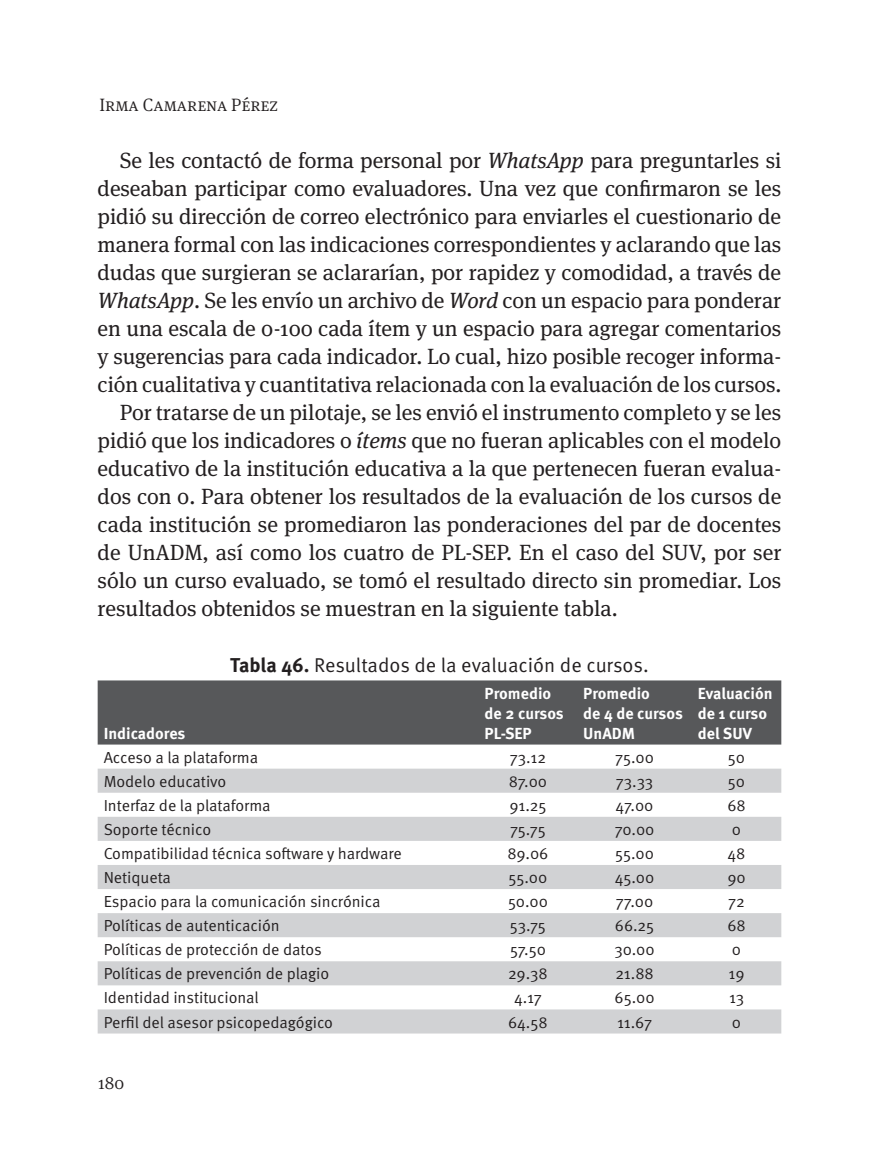
<style>
.page{position:relative;width:879px;height:1163px;background:#fff}
.page>*{position:absolute;margin:0;border:0;box-sizing:border-box;transform-origin:0 0}
.parrafo_sangría{font:22px/28px "Meta Serif Pro";letter-spacing:-.005em;color:#231f20;text-align:justify}
.pie_de_foto{font:20px "Meta Pro Norm";letter-spacing:-.005em;color:#231f20}
.t1{font:300 18px "Meta Serif Pro";color:#231f20}
.tablas-cuerpo{font:16px "Meta Pro Norm";letter-spacing:-.005em;color:#231f20}
.tabla-headers{font:700 16px "Meta Pro";color:#fff}
.s1{font-style:italic}
.s2{font-family:"Meta Pro";font-weight:700}
</style>
<div class="page">
<div style="left:98px;top:680px;width:683px;height:64px;background:#57585a"></div>
<svg style="left:98px;top:768px;width:683px;height:265px;fill:#d1d2d4"></svg>
<p class="t1" style="left:99px;top:91px;width:180px">Irma Camarena Pérez</p>
<p class="parrafo_sangría" style="left:98px;top:145px;width:685px;text-indent:22px">Se les contactó de forma personal por <span class="s1">WhatsApp</span> para preguntarles si deseaban participar como evaluadores. Una vez que confirmaron se les pidió su dirección de correo electrónico para enviarles el cuestionario de manera formal con las indicaciones correspondientes y aclarando que las dudas que surgieran se aclararían, por rapidez y comodidad, a través de <span class="s1">WhatsApp</span>. Se les envío un archivo de <span class="s1">Word</span> con un espacio para ponderar en una escala de 0-100 cada ítem y un espacio para agregar comentarios y sugerencias para cada indicador. Lo cual, hizo posible recoger informa&shy;ción cualitativa y cuantitativa relacionada con la evaluación de los cursos.</p>
<p class="parrafo_sangría" style="left:98px;top:397px;width:685px;text-indent:22px">Por tratarse de un pilotaje, se les envió el instrumento completo y se les pidió que los indicadores o <span class="s1">ítems</span> que no fueran aplicables con el modelo educativo de la institución educativa a la que pertenecen fueran evalua&shy;dos con 0. Para obtener los resultados de la evaluación de los cursos de cada institución se promediaron las ponderaciones del par de docentes de UnADM, así como los cuatro de PL-SEP. En el caso del SUV, por ser sólo un curso evaluado, se tomó el resultado directo sin promediar. Los resultados obtenidos se muestran en la siguiente tabla.</p>
<p class="pie_de_foto" style="left:230px;top:650px;width:420px"><span class="s2">Tabla 46.</span> Resultados de la evaluación de cursos.</p>
<p class="tabla-headers" style="left:104px;top:720px;width:83px">Indicadores</p>
<p class="tabla-headers" style="left:484px;top:680px;width:68px">Promedio</p>
<p class="tabla-headers" style="left:484px;top:700px;width:81px">de 2 cursos</p>
<p class="tabla-headers" style="left:484px;top:720px;width:49px">PL-SEP</p>
<p class="tabla-headers" style="left:583px;top:680px;width:68px">Promedio</p>
<p class="tabla-headers" style="left:583px;top:700px;width:101px">de 4 de cursos</p>
<p class="tabla-headers" style="left:583px;top:720px;width:53px">UnADM</p>
<p class="tabla-headers" style="left:698px;top:680px;width:76px">Evaluación</p>
<p class="tabla-headers" style="left:698px;top:700px;width:71px">de 1 curso</p>
<p class="tabla-headers" style="left:698px;top:720px;width:56px">del SUV</p>
<p class="tablas-cuerpo" style="left:104px;top:744px;width:156px">Acceso a la plataforma</p>
<p class="tablas-cuerpo" style="left:510px;top:744px;width:38px">73.12</p>
<p class="tablas-cuerpo" style="left:615px;top:744px;width:40px">75.00</p>
<p class="tablas-cuerpo" style="left:728px;top:744px;width:19px">50</p>
<p class="tablas-cuerpo" style="left:104px;top:769px;width:124px">Modelo educativo</p>
<p class="tablas-cuerpo" style="left:509px;top:769px;width:40px">87.00</p>
<p class="tablas-cuerpo" style="left:616px;top:769px;width:39px">73.33</p>
<p class="tablas-cuerpo" style="left:728px;top:769px;width:19px">50</p>
<p class="tablas-cuerpo" style="left:104px;top:793px;width:168px">Interfaz de la plataforma</p>
<p class="tablas-cuerpo" style="left:509px;top:793px;width:39px">91.25</p>
<p class="tablas-cuerpo" style="left:615px;top:793px;width:39px">47.00</p>
<p class="tablas-cuerpo" style="left:727px;top:793px;width:20px">68</p>
<p class="tablas-cuerpo" style="left:104px;top:817px;width:109px">Soporte técnico</p>
<p class="tablas-cuerpo" style="left:510px;top:817px;width:37px">75.75</p>
<p class="tablas-cuerpo" style="left:614px;top:817px;width:41px">70.00</p>
<p class="tablas-cuerpo" style="left:732px;top:817px;width:11px">0</p>
<p class="tablas-cuerpo" style="left:104px;top:841px;width:300px">Compatibilidad técnica software y hardware</p>
<p class="tablas-cuerpo" style="left:507px;top:841px;width:43px">89.06</p>
<p class="tablas-cuerpo" style="left:615px;top:841px;width:40px">55.00</p>
<p class="tablas-cuerpo" style="left:727px;top:841px;width:19px">48</p>
<p class="tablas-cuerpo" style="left:104px;top:865px;width:69px">Netiqueta</p>
<p class="tablas-cuerpo" style="left:508px;top:865px;width:40px">55.00</p>
<p class="tablas-cuerpo" style="left:615px;top:865px;width:41px">45.00</p>
<p class="tablas-cuerpo" style="left:727px;top:865px;width:20px">90</p>
<p class="tablas-cuerpo" style="left:104px;top:889px;width:278px">Espacio para la comunicación sincrónica</p>
<p class="tablas-cuerpo" style="left:508px;top:889px;width:41px">50.00</p>
<p class="tablas-cuerpo" style="left:616px;top:889px;width:39px">77.00</p>
<p class="tablas-cuerpo" style="left:728px;top:889px;width:18px">72</p>
<p class="tablas-cuerpo" style="left:104px;top:913px;width:177px">Políticas de autenticación</p>
<p class="tablas-cuerpo" style="left:510px;top:913px;width:38px">53.75</p>
<p class="tablas-cuerpo" style="left:615px;top:913px;width:41px">66.25</p>
<p class="tablas-cuerpo" style="left:727px;top:913px;width:20px">68</p>
<p class="tablas-cuerpo" style="left:104px;top:937px;width:220px">Políticas de protección de datos</p>
<p class="tablas-cuerpo" style="left:510px;top:937px;width:37px">57.50</p>
<p class="tablas-cuerpo" style="left:614px;top:937px;width:42px">30.00</p>
<p class="tablas-cuerpo" style="left:732px;top:937px;width:11px">0</p>
<p class="tablas-cuerpo" style="left:104px;top:961px;width:227px">Políticas de prevención de plagio</p>
<p class="tablas-cuerpo" style="left:508px;top:961px;width:41px">29.38</p>
<p class="tablas-cuerpo" style="left:615px;top:961px;width:40px">21.88</p>
<p class="tablas-cuerpo" style="left:728px;top:961px;width:17px">19</p>
<p class="tablas-cuerpo" style="left:104px;top:985px;width:157px">Identidad institucional</p>
<p class="tablas-cuerpo" style="left:514px;top:985px;width:29px">4.17</p>
<p class="tablas-cuerpo" style="left:614px;top:985px;width:42px">65.00</p>
<p class="tablas-cuerpo" style="left:729px;top:985px;width:16px">13</p>
<p class="tablas-cuerpo" style="left:104px;top:1009px;width:231px">Perfil del asesor psicopedagógico</p>
<p class="tablas-cuerpo" style="left:508px;top:1009px;width:41px">64.58</p>
<p class="tablas-cuerpo" style="left:617px;top:1009px;width:37px">11.67</p>
<p class="tablas-cuerpo" style="left:732px;top:1009px;width:11px">0</p>
<p class="t1" style="left:98px;top:1069px;width:28px">180</p>
</div>
